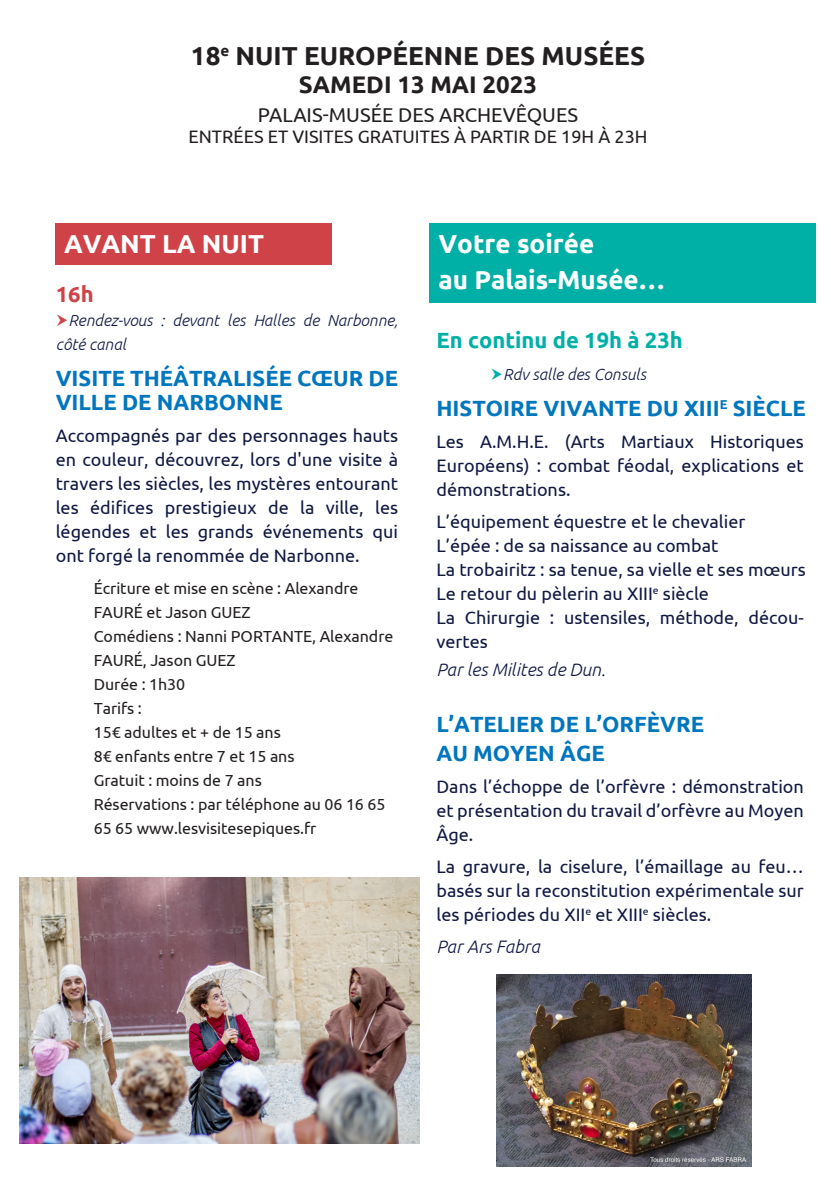
<style>
.page{position:relative;width:831px;height:1191px;background:#fff}
.page>*{position:absolute;margin:0;border:0;box-sizing:border-box;transform-origin:0 0}
.t1{font:700 26px/36.4px "Ubuntu";color:#fff}
.t2{font:700 26px "Ubuntu";color:#231f20}
.t3{font:700 24px "Ubuntu";color:#231f20}
.t4{font:700 22px/24px "Ubuntu";color:#0076be}
.t5{font:700 22px "Ubuntu";color:#00b0a6}
.t6{font:700 22px "Ubuntu";color:#cf4348}
.t7{font:20px "Ubuntu";color:#231f20}
.t8{font:18px/24px "Ubuntu";color:#101842;text-align:justify}
.t9{font:18px "Ubuntu";color:#231f20}
.t10{font:italic 300 18px "Ubuntu";color:#101842}
.t11{font:16px/24px "Ubuntu";letter-spacing:-.005em;color:#231f20}
.t12{font:italic 300 16px/24px "Ubuntu";color:#101842}
</style>
<div class="page">
<div style="left:55px;top:224px;width:276px;height:41px;background:#cf4348"></div>
<div style="left:429px;top:223px;width:386px;height:80px;background:#00b0a6"></div>
<img style="left:19px;top:877px;width:400px;height:267px">
<img style="left:496px;top:974px;width:255px;height:192px">
<h1 class="t2" style="left:191px;top:40px;width:455px">18<sup>e</sup> NUIT EUROPÉENNE DES MUSÉES</h1>
<h2 class="t3" style="left:299px;top:70px;width:240px">SAMEDI 13 MAI 2023</h2>
<p class="t7" style="left:258px;top:102px;width:321px">PALAIS-MUSÉE DES ARCHEVÊQUES</p>
<p class="t9" style="left:188px;top:126px;width:460px">ENTRÉES ET VISITES GRATUITES À PARTIR DE 19H À 23H</p>
<h1 class="t1" style="left:64px;top:225px;width:201px">AVANT LA NUIT</h1>
<p class="t6" style="left:56px;top:280px;width:39px">16h</p>
<p class="t12" style="left:56px;top:307px;width:344px;text-indent:13px">Rendez-vous : devant les Halles de Narbonne, côté canal</p>
<p class="t4" style="left:56px;top:365px;width:344px">VISITE THÉÂTRALISÉE CŒUR DE<br>VILLE DE NARBONNE</p>
<p class="t8" style="left:56px;top:423px;width:344px">Accompagnés par des personnages hauts en couleur, découvrez, lors d'une visite à travers les siècles, les mystères entourant les édifices prestigieux de la ville, les légendes et les grands événements qui ont forgé la renommée de Narbonne.</p>
<p class="t11" style="left:94px;top:575px;width:301px">Écriture et mise en scène : Alexandre<br>FAURÉ et Jason GUEZ<br>Comédiens : Nanni PORTANTE, Alexandre<br>FAURÉ, Jason GUEZ<br>Durée : 1h30<br>Tarifs :<br>15€ adultes et + de 15 ans<br>8€ enfants entre 7 et 15 ans<br>Gratuit : moins de 7 ans<br>Réservations : par téléphone au 06 16 65<br>65 65 www.lesvisitesepiques.fr</p>
<h1 class="t1" style="left:438px;top:225px;width:228px">Votre soirée<br>au Palais-Musée…</h1>
<p class="t5" style="left:436px;top:327px;width:248px">En continu de 19h à 23h</p>
<p class="t12" style="left:503px;top:362px;width:144px">Rdv salle des Consuls</p>
<p class="t4" style="left:436px;top:396px;width:371px">HISTOIRE VIVANTE DU XIII<sup>E</sup> SIÈCLE</p>
<p class="t8" style="left:436px;top:429px;width:369px">Les A.M.H.E. (Arts Martiaux Historiques Européens) : combat féodal, explications et démonstrations.</p>
<p class="t8" style="left:436px;top:509px;width:371px;text-align:left">L’équipement équestre et le chevalier<br>L’épée : de sa naissance au combat<br>La trobairitz : sa tenue, sa vielle et ses mœurs Le retour du pèlerin au XIII<sup>e</sup> siècle<br>La Chirurgie : ustensiles, méthode, décou&shy;vertes</p>
<p class="t10" style="left:436px;top:659px;width:170px">Par les Milites de Dun.</p>
<p class="t4" style="left:436px;top:710px;width:269px;line-height:28px">L’ATELIER DE L’ORFÈVRE<br>AU MOYEN ÂGE</p>
<p class="t8" style="left:436px;top:773px;width:369px">Dans l’échoppe de l’orfèvre : démonstration et présentation du travail d’orfèvre au Moyen Âge.</p>
<p class="t8" style="left:436px;top:853px;width:369px">La gravure, la ciselure, l’émaillage au feu… basés sur la reconstitution expérimentale sur les périodes du XII<sup>e</sup> et XIII<sup>e</sup> siècles.</p>
<p class="t10" style="left:436px;top:935px;width:105px">Par Ars Fabra</p>
</div>
